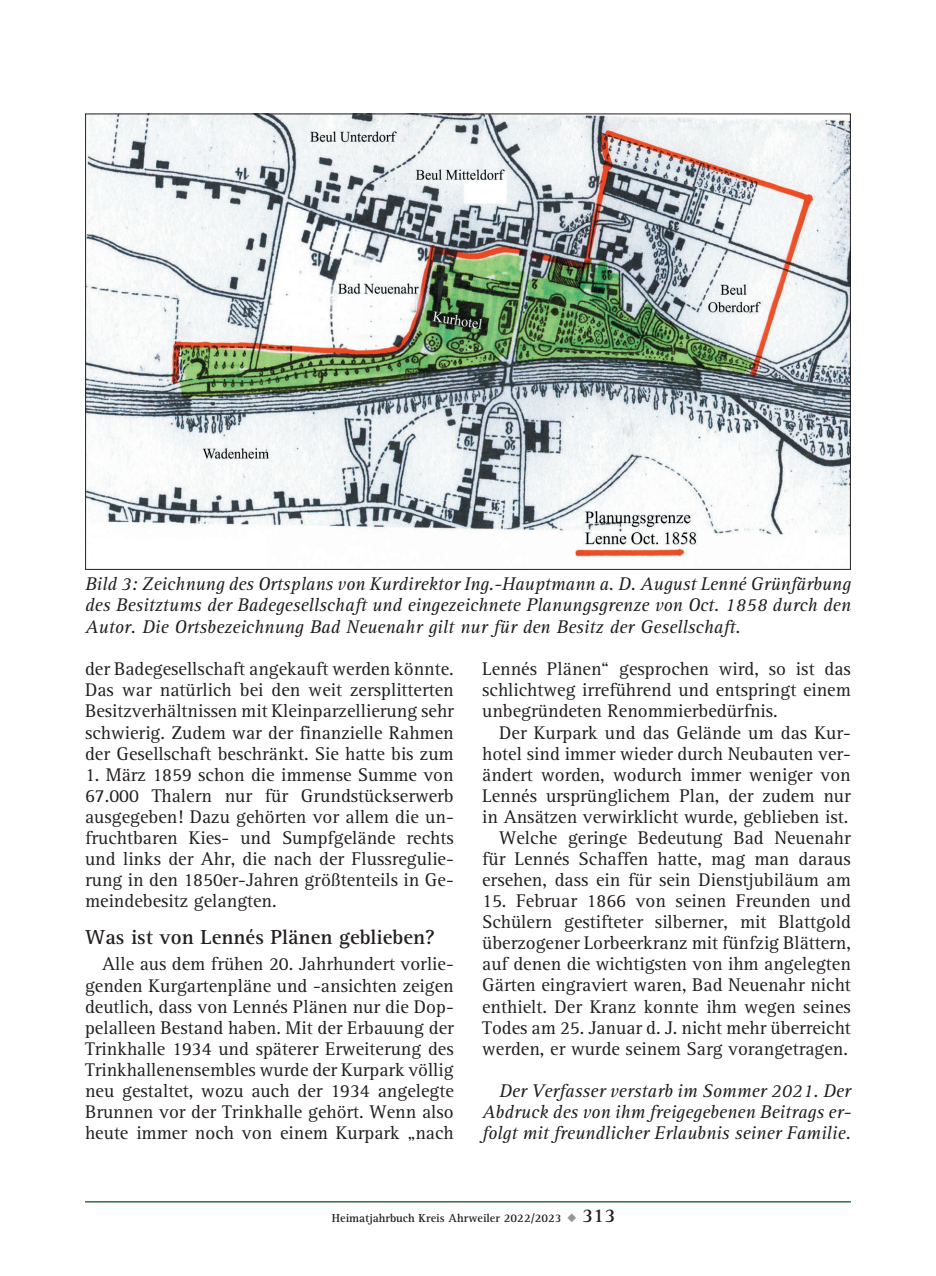
<style>
.page{position:relative;width:936px;height:1276px;background:#fff}
.page>*{position:absolute;margin:0;border:0;box-sizing:border-box;transform-origin:0 0}
.t1{font:700 21px "AT Rotis Serif";color:#231f20}
.t2{font:19px/21px "AT Rotis Serif";color:#231f20;text-align:justify}
.t3{font:italic 19px/21px "AT Rotis Serif";color:#231f20;text-align:justify}
.t4{font:700 12px "AT Rotis Serif";color:#231f20}
.s1{color:#939598}
.s2{font-size:20px}
</style>
<div class="page">
<hr style="left:85px;top:1201px;width:765px;height:1px;background:#2d7143">
<img style="left:87px;top:115px;width:761px;height:442px">
<p class="t3" style="left:85px;top:574px;width:767px">Bild 3: Zeichnung des Ortsplans von Kurdirektor Ing.-Hauptmann a. D. August Lenné Grünfärbung des Besitztums der Badegesellschaft und eingezeichnete Planungsgrenze von Oct. 1858 durch den Autor. Die Ortsbezeichnung Bad Neuenahr gilt nur für den Besitz der Gesellschaft.</p>
<p class="t2" style="left:85px;top:659px;width:370px">der Badegesellschaft angekauft werden könnte.<br>Das war natürlich bei den weit zersplitterten Besitzverhältnissen mit Kleinparzellierung sehr schwierig. Zudem war der finanzielle Rahmen der Gesellschaft beschränkt. Sie hatte bis zum</p>
<p class="t2" style="left:85px;top:764px;width:370px">1. März 1859 schon die immense Summe von 67.000 Thalern nur für Grundstückserwerb ausgegeben! Dazu gehörten vor allem die un&shy;fruchtbaren Kies- und Sumpfgelände rechts und links der Ahr, die nach der Flussregulie&shy;rung in den 1850er-Jahren größtenteils in Ge&shy;meindebesitz gelangten.</p>
<p class="t1" style="left:85px;top:924px;width:351px">Was ist von Lennés Plänen geblieben?</p>
<p class="t2" style="left:85px;top:954px;width:370px;text-indent:17px">Alle aus dem frühen 20. Jahrhundert vorlie&shy;genden Kurgartenpläne und -ansichten zeigen deutlich, dass von Lennés Plänen nur die Dop&shy;pelalleen Bestand haben. Mit der Erbauung der Trinkhalle 1934 und späterer Erweiterung des Trinkhallenensembles wurde der Kurpark völlig neu gestaltet, wozu auch der 1934 angelegte Brunnen vor der Trinkhalle gehört. Wenn also heute immer noch von einem Kurpark „nach</p>
<p class="t2" style="left:482px;top:659px;width:370px">Lennés Plänen“ gesprochen wird, so ist das schlichtweg irreführend und entspringt einem unbegründeten Renommierbedürfnis.</p>
<p class="t2" style="left:482px;top:722px;width:370px;text-align:right">Der Kurpark und das Gelände um das Kur&shy;hotel sind immer wieder durch Neubauten ver&shy;ändert worden, wodurch immer weniger von Lennés ursprünglichem Plan, der zudem nur in Ansätzen verwirklicht wurde, geblieben ist.<br>Welche geringe Bedeutung Bad Neuenahr für Lennés Schaffen hatte, mag man daraus ersehen, dass ein für sein Dienstjubiläum am</p>
<p class="t2" style="left:482px;top:891px;width:370px">15. Februar 1866 von seinen Freunden und Schülern gestifteter silberner, mit Blattgold überzogener Lorbeerkranz mit fünfzig Blättern, auf denen die wichtigsten von ihm angelegten Gärten eingraviert waren, Bad Neuenahr nicht enthielt. Der Kranz konnte ihm wegen seines Todes am 25. Januar d. J. nicht mehr überreicht werden, er wurde seinem Sarg vorangetragen.</p>
<p class="t3" style="left:482px;top:1080px;width:370px;text-indent:17px">Der Verfasser verstarb im Sommer 2021. Der Abdruck des von ihm freigegebenen Beitrags er&shy;folgt mit freundlicher Erlaubnis seiner Familie.</p>
<p class="t4" style="left:332px;top:1210px;width:285px">Heimatjahrbuch Kreis Ahrweiler 2022/2023 <span class="s1">◆</span> <span class="s2">313</span></p>
</div>
